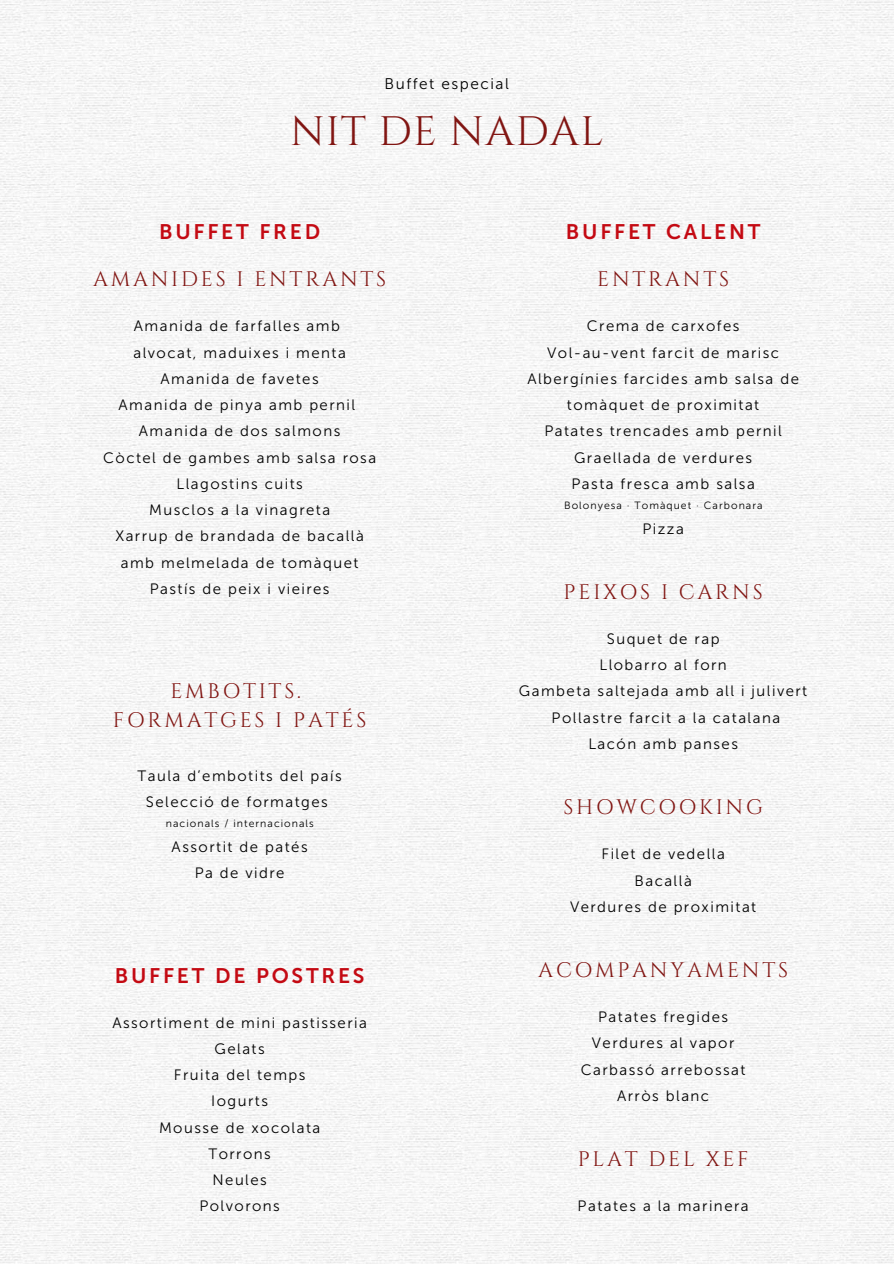
<style>
.page{position:relative;width:894px;height:1264px;background:#fff}
.page>*{position:absolute;margin:0;border:0;box-sizing:border-box;transform-origin:0 0}
.t1{font:41.1px "Cinzel";letter-spacing:.03em;color:#811512}
.t2{font:21px/29.2px "Cinzel";letter-spacing:.13em;color:#811512;text-align:center}
.t3{font:21px "Museo Sans 700";letter-spacing:.13em;color:#c40a13}
.t4{font:15.45px "Museo Sans 300";letter-spacing:.1em;color:#000}
.t5{font:15px/26.2px "Museo Sans 300";letter-spacing:.1em;color:#000;text-align:center}
.t6{font:10.5px "Museo Sans 300";letter-spacing:.1em;color:#000}
</style>
<div class="page">
<img style="left:0;top:0;width:893px;height:1263px">
<p class="t4" style="left:384px;top:74px;width:126px">Buffet especial</p>
<h1 class="t1" style="left:290px;top:105px;width:315px">NIT DE NADAL</h1>
<h2 class="t3" style="left:159px;top:219px;width:162px">BUFFET FRED</h2>
<h2 class="t2" style="left:93px;top:265px;width:294px">AMANIDES I ENTRANTS</h2>
<p class="t5" style="left:103px;top:313px;width:274px">Amanida de farfalles amb<br>alvocat, maduixes i menta<br>Amanida de favetes<br>Amanida de pinya amb pernil<br>Amanida de dos salmons<br>Còctel de gambes amb salsa rosa<br>Llagostins cuits<br>Musclos a la vinagreta<br>Xarrup de brandada de bacallà amb melmelada de tomàquet<br>Pastís de peix i vieires</p>
<h2 class="t2" style="left:113px;top:677px;width:255px">EMBOTITS.<br>FORMATGES I PATÉS</h2>
<p class="t5" style="left:137px;top:762px;width:206px">Taula d’embotits del país<br>Selecció de formatges</p>
<p class="t6" style="left:166px;top:817px;width:149px">nacionals / internacionals</p>
<p class="t5" style="left:172px;top:833px;width:137px">Assortit de patés<br>Pa de vidre</p>
<h2 class="t3" style="left:115px;top:963px;width:251px">BUFFET DE POSTRES</h2>
<p class="t5" style="left:112px;top:1009px;width:256px">Assortiment de mini pastisseria<br>Gelats<br>Fruita del temps<br>Iogurts<br>Mousse de xocolata<br>Torrons<br>Neules<br>Polvorons</p>
<h2 class="t3" style="left:565px;top:219px;width:196px">BUFFET CALENT</h2>
<h2 class="t2" style="left:597px;top:265px;width:133px">ENTRANTS</h2>
<p class="t5" style="left:527px;top:313px;width:273px">Crema de carxofes<br>Vol-au-vent farcit de marisc<br>Albergínies farcides amb salsa de tomàquet de proximitat<br>Patates trencades amb pernil<br>Graellada de verdures<br>Pasta fresca amb salsa</p>
<p class="t6" style="left:564px;top:499px;width:200px">Bolonyesa · Tomàquet · Carbonara</p>
<p class="t5" style="left:642px;top:515px;width:43px">Pizza</p>
<h2 class="t2" style="left:563px;top:577px;width:200px">PEIXOS I CARNS</h2>
<p class="t5" style="left:519px;top:625px;width:290px">Suquet de rap<br>Llobarro al forn<br>Gambeta saltejada amb all i julivert<br>Pollastre farcit a la catalana<br>Lacón amb panses</p>
<h2 class="t2" style="left:563px;top:793px;width:201px">SHOWCOOKING</h2>
<p class="t5" style="left:570px;top:841px;width:188px">Filet de vedella<br>Bacallà<br>Verdures de proximitat</p>
<h2 class="t2" style="left:538px;top:956px;width:251px">ACOMPANYAMENTS</h2>
<p class="t5" style="left:580px;top:1004px;width:166px">Patates fregides<br>Verdures al vapor<br>Carbassó arrebossat<br>Arròs blanc</p>
<h2 class="t2" style="left:577px;top:1145px;width:172px">PLAT DEL XEF</h2>
<p class="t5" style="left:577px;top:1193px;width:172px">Patates a la marinera</p>
</div>
